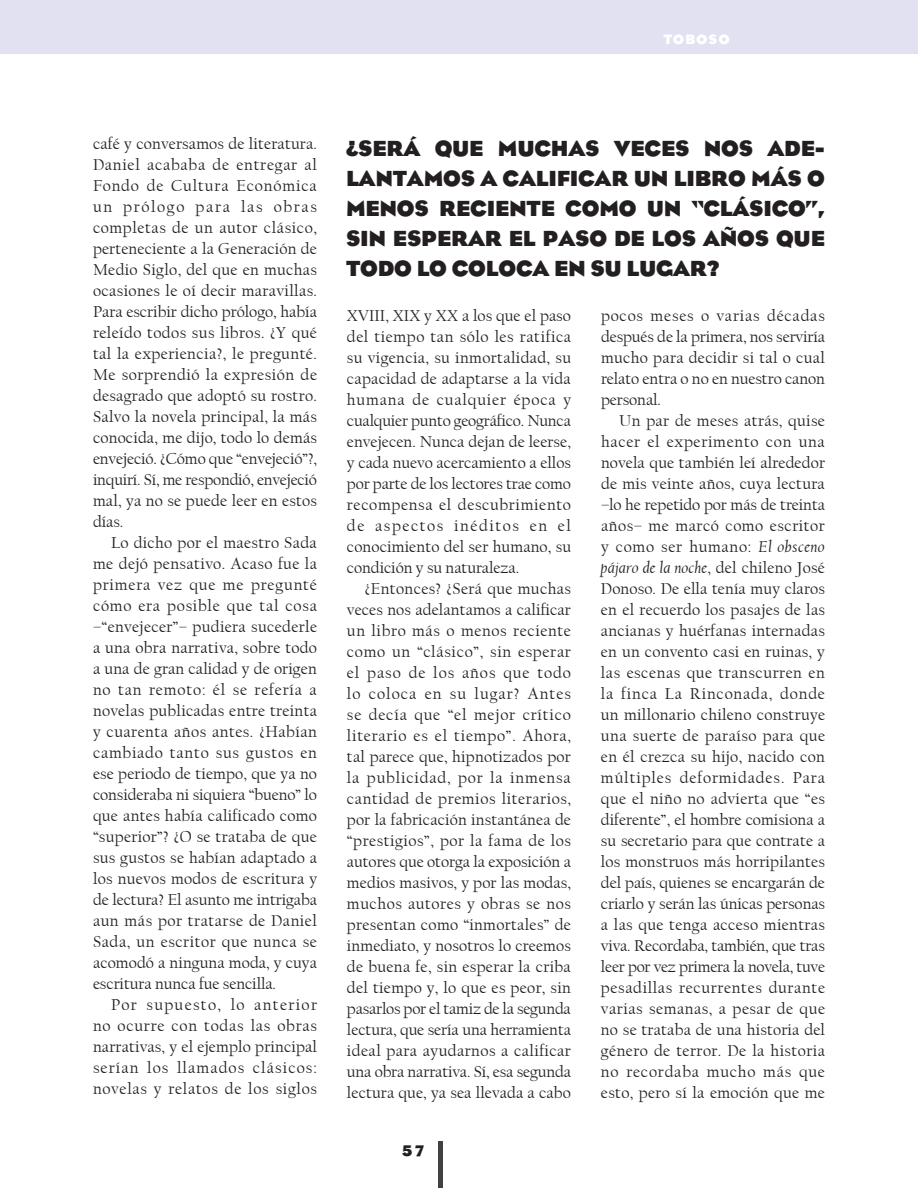
<style>
.page{position:relative;width:918px;height:1188px;background:#fff}
.page>*{position:absolute;margin:0;border:0;box-sizing:border-box;transform-origin:0 0}
.balazos{font:700 22.5px/30px "Eagle";letter-spacing:-.01em;color:#231f20;text-align:justify}
.t1{font:16.5px/21px "Californian FB";letter-spacing:.005em;color:#231f20;text-align:justify}
.t2{font:700 13.5px "OPTI Eagle";color:#231f20}
.t3{font:700 12px "OPTI Eagle";letter-spacing:.1em;color:#fff}
.s1{font-style:italic}
</style>
<div class="page">
<div style="left:0;top:0;width:918px;height:54px;background:#e1e1f1"></div>
<div style="left:438px;top:1142px;width:5px;height:46px;background:#414142"></div>
<p class="t3" style="left:663px;top:30px;width:68px">TOBOSO</p>
<p class="t1" style="left:93px;top:133px;width:226px">café y conversamos de literatura.<br>Daniel acababa de entregar al Fondo de Cultura Económica un prólogo para las obras completas de un autor clásico, perteneciente a la Generación de Medio Siglo, del que en muchas ocasiones le oí decir maravillas.<br>Para escribir dicho prólogo, había releído todos sus libros. ¿Y qué tal la experiencia?, le pregunté.<br>Me sorprendió la expresión de desagrado que adoptó su rostro.<br>Salvo la novela principal, la más conocida, me dijo, todo lo demás envejeció. ¿Cómo que “envejeció”?, inquirí. Sí, me respondió, envejeció mal, ya no se puede leer en estos días.</p>
<p class="t1" style="left:93px;top:532px;width:226px;text-indent:18px">Lo dicho por el maestro Sada me dejó pensativo. Acaso fue la primera vez que me pregunté cómo era posible que tal cosa –“envejecer”– pudiera sucederle a una obra narrativa, sobre todo a una de gran calidad y de origen no tan remoto: él se refería a novelas publicadas entre treinta y cuarenta años antes. ¿Habían cambiado tanto sus gustos en ese periodo de tiempo, que ya no consideraba ni siquiera “bueno” lo que antes había calificado como “superior”? ¿O se trataba de que sus gustos se habían adaptado a los nuevos modos de escritura y de lectura? El asunto me intrigaba aun más por tratarse de Daniel Sada, un escritor que nunca se acomodó a ninguna moda, y cuya escritura nunca fue sencilla.</p>
<p class="t1" style="left:93px;top:994px;width:226px;text-indent:18px">Por supuesto, lo anterior no ocurre con todas las obras narrativas, y el ejemplo principal serían los llamados clásicos: novelas y relatos de los siglos</p>
<p class="balazos" style="left:346px;top:134px;width:481px">¿SERÁ QUE MUCHAS VECES NOS ADE-LANTAMOS A CALIFICAR UN LIBRO MÁS O MENOS RECIENTE COMO UN “CLÁSICO”, SIN ESPERAR EL PASO DE LOS AÑOS QUE TODO LO COLOCA EN SU LUGAR?</p>
<p class="t1" style="left:347px;top:305px;width:226px">XVIII, XIX y XX a los que el paso del tiempo tan sólo les ratifica su vigencia, su inmortalidad, su capacidad de adaptarse a la vida humana de cualquier época y cualquier punto geográfico. Nunca envejecen. Nunca dejan de leerse, y cada nuevo acercamiento a ellos por parte de los lectores trae como recompensa el descubrimiento de aspectos inéditos en el conocimiento del ser humano, su condición y su naturaleza.</p>
<p class="t1" style="left:347px;top:578px;width:226px;text-indent:18px">¿Entonces? ¿Será que muchas veces nos adelantamos a calificar un libro más o menos reciente como un “clásico”, sin esperar el paso de los años que todo lo coloca en su lugar? Antes se decía que “el mejor crítico literario es el tiempo”. Ahora, tal parece que, hipnotizados por la publicidad, por la inmensa cantidad de premios literarios, por la fabricación instantánea de “prestigios”, por la fama de los autores que otorga la exposición a medios masivos, y por las modas, muchos autores y obras se nos presentan como “inmortales” de inmediato, y nosotros lo creemos de buena fe, sin esperar la criba del tiempo y, lo que es peor, sin pasarlos por el tamiz de la segunda lectura, que sería una herramienta ideal para ayudarnos a calificar una obra narrativa. Sí, esa segunda lectura que, ya sea llevada a cabo</p>
<p class="t2" style="left:401px;top:1141px;width:26px">57</p>
<p class="t1" style="left:601px;top:305px;width:226px">pocos meses o varias décadas después de la primera, nos serviría mucho para decidir si tal o cual relato entra o no en nuestro canon personal.</p>
<p class="t1" style="left:601px;top:410px;width:226px;text-indent:18px">Un par de meses atrás, quise hacer el experimento con una novela que también leí alrededor de mis veinte años, cuya lectura –lo he repetido por más de treinta años– me marcó como escritor y como ser humano: <span class="s1">El obsceno pájaro de la noche</span>, del chileno José Donoso. De ella tenía muy claros en el recuerdo los pasajes de las ancianas y huérfanas internadas en un convento casi en ruinas, y las escenas que transcurren en la finca La Rinconada, donde un millonario chileno construye una suerte de paraíso para que en él crezca su hijo, nacido con múltiples deformidades. Para que el niño no advierta que “es diferente”, el hombre comisiona a su secretario para que contrate a los monstruos más horripilantes del país, quienes se encargarán de criarlo y serán las únicas personas a las que tenga acceso mientras viva. Recordaba, también, que tras leer por vez primera la novela, tuve pesadillas recurrentes durante varias semanas, a pesar de que no se trataba de una historia del género de terror. De la historia no recordaba mucho más que esto, pero sí la emoción que me</p>
</div>
